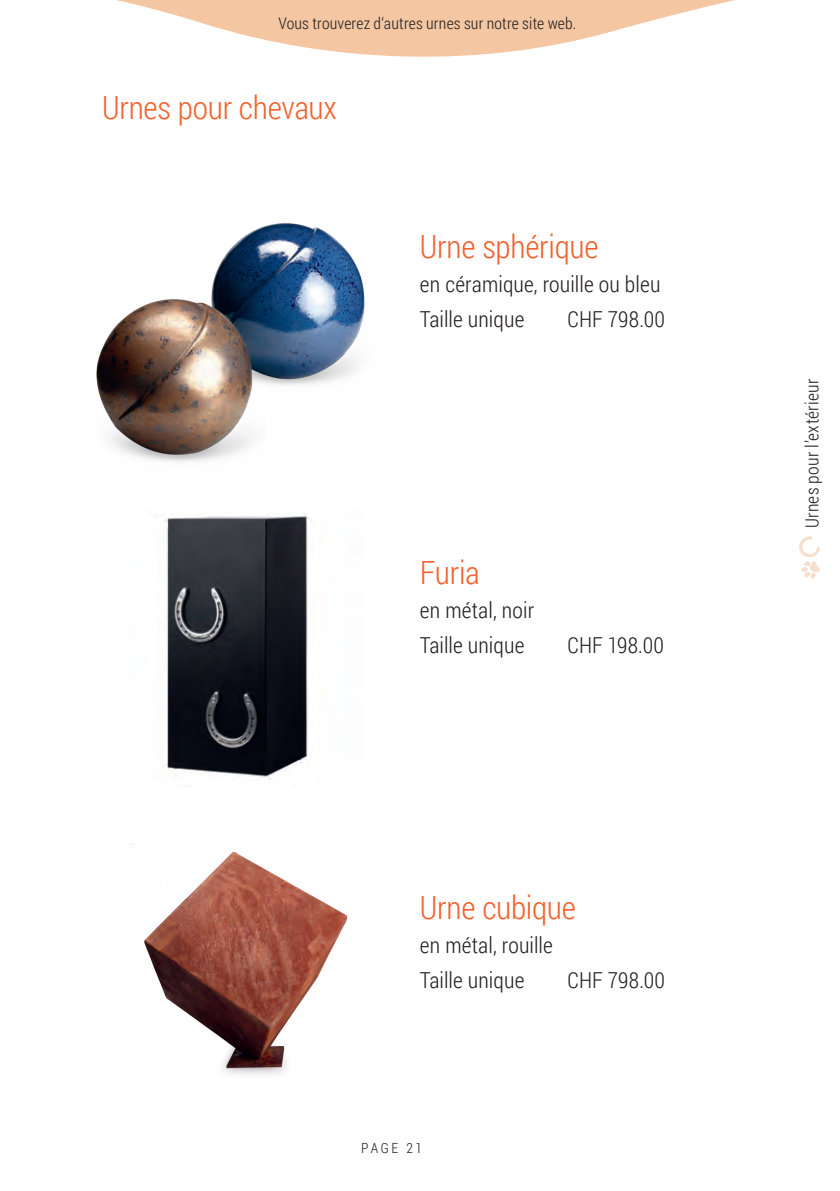
<style>
.page{position:relative;width:840px;height:1191px;background:#fff}
.page>*{position:absolute;margin:0;border:0;box-sizing:border-box;transform-origin:0 0}
.t1{font:300 32px "Roboto Condensed";letter-spacing:-.01em;color:#f2622e}
.t2{font:300 22px/34.4px "Roboto Condensed";letter-spacing:.005em;color:#231f20}
.t3{font:300 18px "Roboto Condensed";letter-spacing:.015em;color:#231f20}
.t4{font:300 16px "Roboto Condensed";letter-spacing:.01em;color:#231f20}
.t5{font:300 14px "Roboto Condensed";letter-spacing:.18em;color:#231f20}
</style>
<div class="page">
<svg style="left:799px;top:536px;width:20px;height:43px"></svg>
<img style="left:129px;top:843px;width:219px;height:232px">
<img style="left:96px;top:223px;width:269px;height:239px">
<svg style="left:117px;top:0;width:618px;height:57px;fill:#f4c6a1"></svg>
<img style="left:165px;top:513px;width:147px;height:267px">
<p class="t4" style="left:278px;top:12px;width:299px">Vous trouverez d‘autres urnes sur notre site web.</p>
<h1 class="t1" style="left:102px;top:85px;width:236px">Urnes pour chevaux</h1>
<h1 class="t1" style="left:420px;top:224px;width:180px">Urne sphérique</h1>
<p class="t2" style="left:420px;top:266px;width:242px">en céramique, rouille ou bleu<br>Taille unique</p>
<p class="t2" style="left:567px;top:301px;width:99px">CHF 798.00</p>
<h1 class="t1" style="left:420px;top:550px;width:61px">Furia</h1>
<p class="t2" style="left:420px;top:592px;width:116px">en métal, noir<br>Taille unique</p>
<p class="t2" style="left:567px;top:627px;width:98px">CHF 198.00</p>
<h1 class="t1" style="left:420px;top:885px;width:157px">Urne cubique</h1>
<p class="t2" style="left:420px;top:927px;width:134px">en métal, rouille<br>Taille unique</p>
<p class="t2" style="left:567px;top:962px;width:99px">CHF 798.00</p>
<p class="t5" style="left:361px;top:1138px;width:63px">PAGE 21</p>
<p class="t3" style="left:799px;top:528px;width:151px;rotate:-90deg">Urnes pour l’extérieur</p>
</div>
